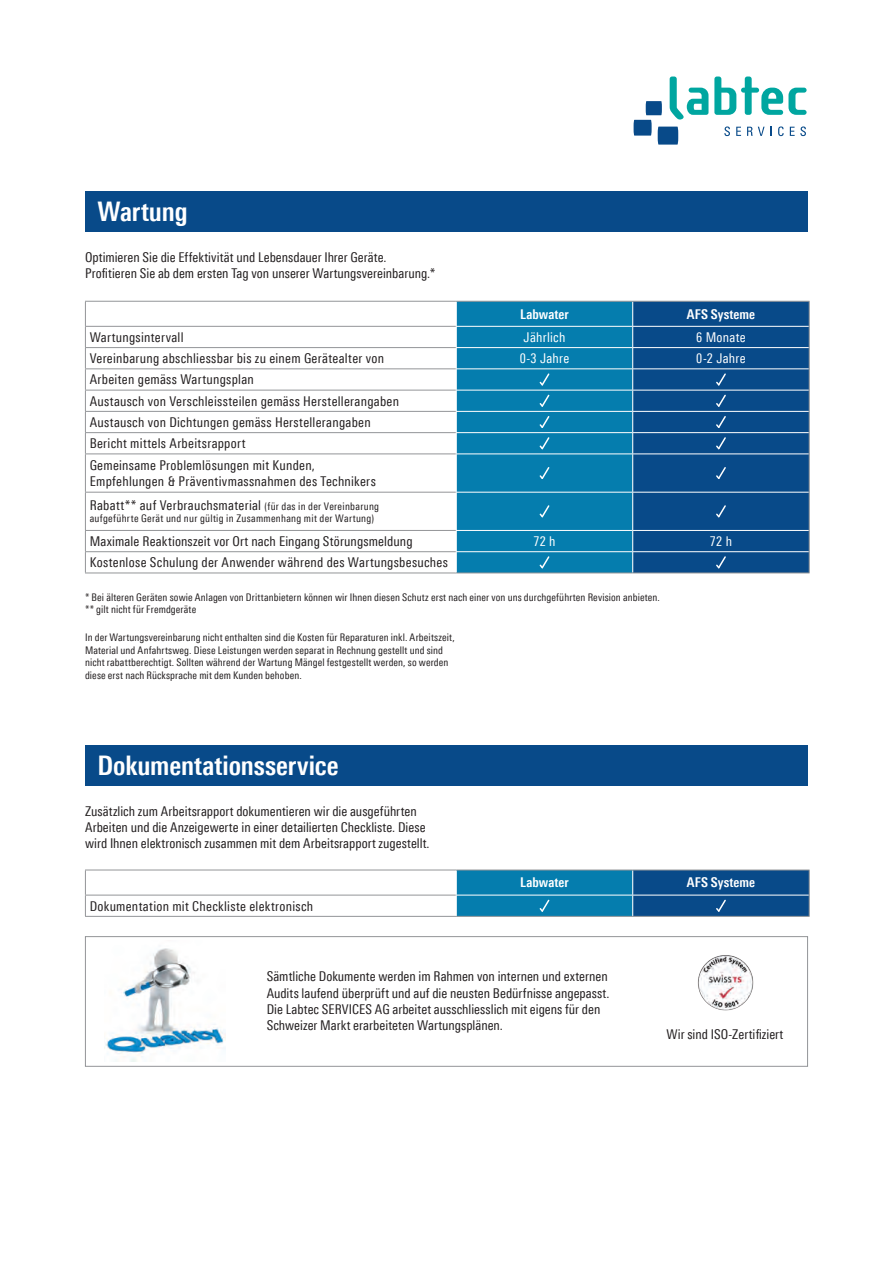
<style>
.page{position:relative;width:893px;height:1263px;background:#fff}
.page>*{position:absolute;margin:0;border:0;box-sizing:border-box;transform-origin:0 0}
.t1{font:700 27px "Linotype Univers 620 Cn";letter-spacing:-.005em;color:#fff}
.t2{font:13.5px/16.2px "Linotype Univers 420 Cn";letter-spacing:.01em;color:#231f20}
.t3{font:13.5px "Linotype Univers 420 Cn";letter-spacing:.02em;color:#fff}
.t4{font:700 13.5px "Linotype Univers 620 Cn";letter-spacing:.005em;color:#fff}
.t5{font:10.5px/12.6px "Linotype Univers 420 Cn";letter-spacing:.01em;color:#231f20}
.t6{font:10.5px "Linotype Univers 420 Cn";letter-spacing:.03em;color:#231f20}
.s1{font-size:10.5px}
</style>
<div class="page">
<svg style="left:634px;top:77px;width:74px;height:68px"></svg>
<svg style="left:714px;top:77px;width:93px;height:38px"></svg>
<svg style="left:724px;top:126px;width:6px;height:10px"></svg>
<svg style="left:736px;top:127px;width:5px;height:9px"></svg>
<svg style="left:747px;top:127px;width:17px;height:9px"></svg>
<svg style="left:778px;top:126px;width:6px;height:10px"></svg>
<svg style="left:790px;top:126px;width:16px;height:10px"></svg>
<div style="left:85px;top:191px;width:722px;height:41px;background:#084a89"></div>
<div style="left:85px;top:745px;width:722px;height:41px;background:#084a89"></div>
<div style="left:85px;top:936px;width:723px;height:131px;border:1px solid #939598"></div>
<img style="left:697px;top:955px;width:57px;height:56px">
<img style="left:105px;top:948px;width:121px;height:113px">
<div style="left:457px;top:302px;width:175px;height:271px;background:#057dae"></div>
<svg style="left:633px;top:302px;width:176px;height:271px;background:#0c4d8a"></svg>
<hr style="left:85px;top:301px;width:371px;height:1px;background:#939598">
<hr style="left:85px;top:326px;width:371px;height:1px;background:#939598">
<hr style="left:85px;top:347px;width:371px;height:1px;background:#939598">
<hr style="left:85px;top:368px;width:371px;height:1px;background:#939598">
<hr style="left:85px;top:390px;width:371px;height:1px;background:#939598">
<hr style="left:85px;top:411px;width:371px;height:1px;background:#939598">
<hr style="left:85px;top:432px;width:371px;height:1px;background:#939598">
<svg style="left:85px;top:302px;width:1px;height:151px"></svg>
<hr style="left:85px;top:453px;width:371px;height:1px;background:#939598">
<hr style="left:85px;top:454px;width:1px;height:38px;background:#939598">
<hr style="left:85px;top:492px;width:371px;height:1px;background:#939598">
<hr style="left:85px;top:492px;width:1px;height:38px;background:#939598">
<hr style="left:85px;top:530px;width:371px;height:1px;background:#939598">
<hr style="left:85px;top:551px;width:371px;height:1px;background:#939598">
<svg style="left:85px;top:531px;width:1px;height:42px"></svg>
<hr style="left:85px;top:573px;width:371px;height:1px;background:#939598">
<hr style="left:456px;top:326px;width:177px;height:1px;background:#fff">
<hr style="left:633px;top:326px;width:176px;height:1px;background:#fff">
<hr style="left:456px;top:347px;width:177px;height:1px;background:#fff">
<hr style="left:633px;top:347px;width:176px;height:1px;background:#fff">
<hr style="left:456px;top:368px;width:177px;height:1px;background:#fff">
<hr style="left:633px;top:368px;width:176px;height:1px;background:#fff">
<hr style="left:456px;top:390px;width:177px;height:1px;background:#fff">
<hr style="left:633px;top:390px;width:176px;height:1px;background:#fff">
<hr style="left:456px;top:411px;width:177px;height:1px;background:#fff">
<hr style="left:633px;top:411px;width:176px;height:1px;background:#fff">
<hr style="left:456px;top:432px;width:177px;height:1px;background:#fff">
<svg style="left:456px;top:302px;width:1px;height:151px"></svg>
<hr style="left:633px;top:432px;width:176px;height:1px;background:#fff">
<svg style="left:632px;top:302px;width:1px;height:151px"></svg>
<hr style="left:456px;top:453px;width:177px;height:1px;background:#fff">
<hr style="left:633px;top:453px;width:176px;height:1px;background:#fff">
<hr style="left:456px;top:492px;width:177px;height:1px;background:#fff">
<hr style="left:633px;top:492px;width:176px;height:1px;background:#fff">
<hr style="left:456px;top:530px;width:177px;height:1px;background:#fff">
<hr style="left:633px;top:530px;width:176px;height:1px;background:#fff">
<hr style="left:456px;top:551px;width:177px;height:1px;background:#fff">
<svg style="left:456px;top:531px;width:1px;height:42px"></svg>
<hr style="left:633px;top:551px;width:176px;height:1px;background:#fff">
<svg style="left:632px;top:531px;width:1px;height:42px"></svg>
<hr style="left:456px;top:301px;width:177px;height:1px;background:#939598">
<hr style="left:633px;top:301px;width:177px;height:1px;background:#939598">
<svg style="left:809px;top:302px;width:1px;height:152px"></svg>
<hr style="left:809px;top:454px;width:1px;height:38px;background:#939598">
<hr style="left:809px;top:492px;width:1px;height:38px;background:#939598">
<svg style="left:809px;top:530px;width:1px;height:43px"></svg>
<hr style="left:456px;top:573px;width:177px;height:1px;background:#939598">
<hr style="left:633px;top:573px;width:177px;height:1px;background:#939598">
<svg style="left:538px;top:372px;width:13px;height:15px"></svg>
<svg style="left:715px;top:372px;width:12px;height:15px"></svg>
<svg style="left:538px;top:393px;width:13px;height:15px"></svg>
<svg style="left:715px;top:393px;width:12px;height:15px"></svg>
<svg style="left:538px;top:415px;width:13px;height:14px"></svg>
<svg style="left:715px;top:415px;width:12px;height:14px"></svg>
<svg style="left:538px;top:436px;width:13px;height:15px"></svg>
<svg style="left:715px;top:436px;width:12px;height:15px"></svg>
<svg style="left:538px;top:466px;width:13px;height:14px"></svg>
<svg style="left:715px;top:466px;width:12px;height:14px"></svg>
<svg style="left:538px;top:504px;width:13px;height:15px"></svg>
<svg style="left:715px;top:504px;width:12px;height:15px"></svg>
<svg style="left:538px;top:555px;width:13px;height:15px"></svg>
<svg style="left:715px;top:555px;width:12px;height:15px"></svg>
<hr style="left:85px;top:870px;width:371px;height:1px;background:#939598">
<hr style="left:85px;top:895px;width:371px;height:1px;background:#939598">
<svg style="left:85px;top:870px;width:1px;height:46px"></svg>
<hr style="left:85px;top:916px;width:371px;height:1px;background:#939598">
<hr style="left:456px;top:916px;width:177px;height:1px;background:#939598">
<hr style="left:633px;top:916px;width:177px;height:1px;background:#939598">
<svg style="left:456px;top:870px;width:354px;height:46px;background:#11699e"></svg>
<h1 class="t1" style="left:97px;top:196px;width:92px">Wartung</h1>
<p class="t2" style="left:85px;top:249px;width:352px">Optimieren Sie die Effektivität und Lebensdauer Ihrer Geräte.<br>Profitieren Sie ab dem ersten Tag von unserer Wartungsvereinbarung.*</p>
<p class="t4" style="left:520px;top:306px;width:50px">Labwater</p>
<p class="t4" style="left:687px;top:306px;width:70px">AFS Systeme</p>
<p class="t2" style="left:90px;top:329px;width:95px">Wartungsintervall</p>
<p class="t3" style="left:524px;top:329px;width:43px">Jährlich</p>
<p class="t3" style="left:696px;top:329px;width:51px">6 Monate</p>
<p class="t2" style="left:90px;top:350px;width:296px">Vereinbarung abschliessbar bis zu einem Gerätealter von</p>
<p class="t3" style="left:520px;top:350px;width:51px">0-3 Jahre</p>
<p class="t3" style="left:696px;top:350px;width:51px">0-2 Jahre</p>
<p class="t2" style="left:90px;top:369px;width:311px;line-height:21.3px">Arbeiten gemäss Wartungsplan<br>Austausch von Verschleissteilen gemäss Herstellerangaben Austausch von Dichtungen gemäss Herstellerangaben Bericht mittels Arbeitsrapport<br>Gemeinsame Problemlösungen mit Kunden,</p>
<p class="t2" style="left:90px;top:469px;width:291px;line-height:23.9px">Empfehlungen &amp; Präventivmassnahmen des Technikers<br>Rabatt** auf Verbrauchsmaterial <span class="s1">(für das in der Vereinbarung</span></p>
<p class="t6" style="left:90px;top:513px;width:286px">aufgeführte Gerät und nur gültig in Zusammenhang mit der Wartung)</p>
<p class="t2" style="left:90px;top:533px;width:325px">Maximale Reaktionszeit vor Ort nach Eingang Störungsmeldung</p>
<p class="t3" style="left:533px;top:533px;width:24px">72 h</p>
<p class="t3" style="left:710px;top:533px;width:24px">72 h</p>
<p class="t2" style="left:90px;top:554px;width:360px">Kostenlose Schulung der Anwender während des Wartungsbesuches</p>
<p class="t5" style="left:85px;top:590px;width:576px">* Bei älteren Geräten sowie Anlagen von Drittanbietern können wir Ihnen diesen Schutz erst nach einer von uns durchgeführten Revision anbieten. ** gilt nicht für Fremdgeräte</p>
<p class="t5" style="left:85px;top:631px;width:371px">In der Wartungsvereinbarung nicht enthalten sind die Kosten für Reparaturen inkl. Arbeitszeit, Material und Anfahrtsweg. Diese Leistungen werden separat in Rechnung gestellt und sind nicht rabattberechtigt. Sollten während der Wartung Mängel festgestellt werden, so werden diese erst nach Rücksprache mit dem Kunden behoben.</p>
<h1 class="t1" style="left:97px;top:749px;width:243px">Dokumentationsservice</h1>
<p class="t2" style="left:85px;top:803px;width:346px">Zusätzlich zum Arbeitsrapport dokumentieren wir die ausgeführten<br>Arbeiten und die Anzeigewerte in einer detailierten Checkliste. Diese wird Ihnen elektronisch zusammen mit dem Arbeitsrapport zugestellt.</p>
<p class="t2" style="left:90px;top:898px;width:225px">Dokumentation mit Checkliste elektronisch</p>
<p class="t4" style="left:520px;top:875px;width:50px">Labwater</p>
<p class="t4" style="left:687px;top:875px;width:70px">AFS Systeme</p>
<p class="t2" style="left:267px;top:968px;width:344px">Sämtliche Dokumente werden im Rahmen von internen und externen Audits laufend überprüft und auf die neusten Bedürfnisse angepasst.<br>Die Labtec SERVICES AG arbeitet ausschliesslich mit eigens für den Schweizer Markt erarbeiteten Wartungsplänen.</p>
<p class="t2" style="left:666px;top:1026px;width:118px">Wir sind ISO-Zertifiziert</p>
</div>
